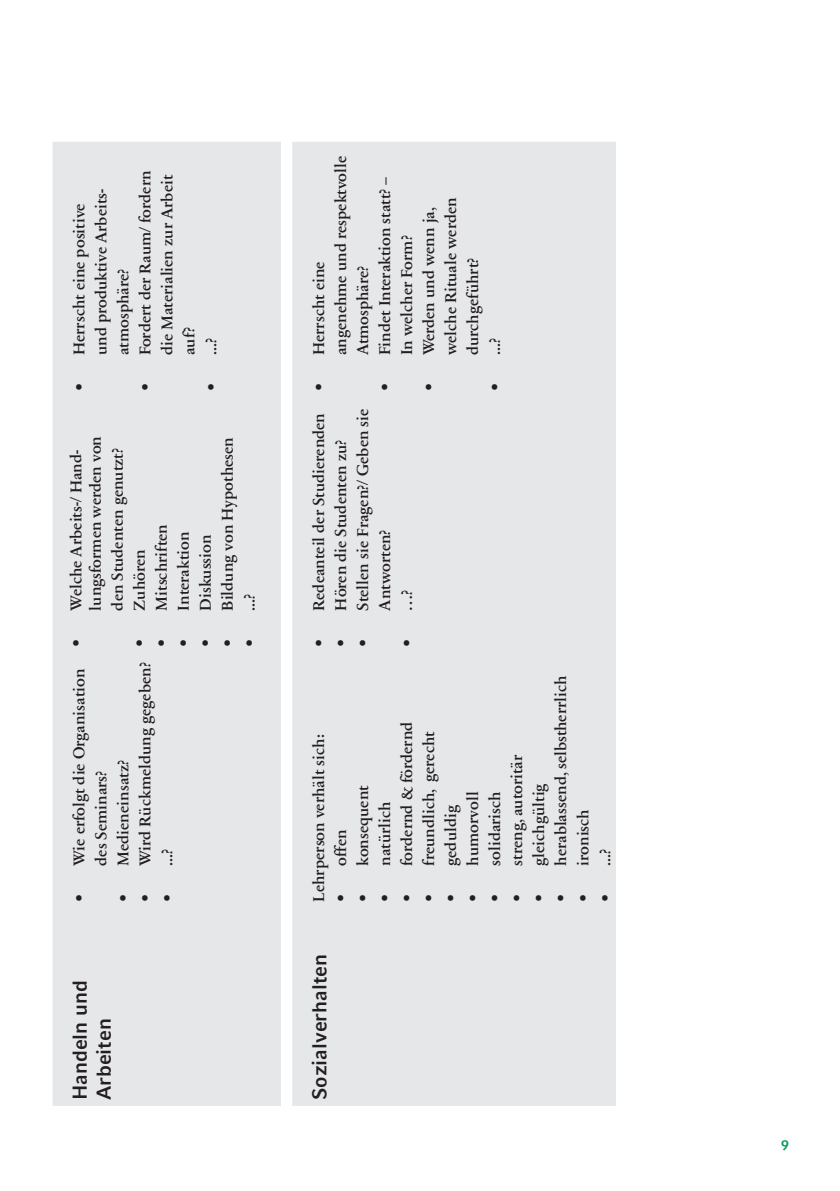
<style>
.page{position:relative;width:840px;height:1191px;background:#fff}
.page>*{position:absolute;margin:0;border:0;box-sizing:border-box;transform-origin:0 0}
.t1{font:700 20px/24px "LMU Compatil Fact";color:#231f20}
.t2{font:600 16px/22px "LMU Sabon Next";color:#231f20}
.t3{font:700 14px "LMU Compatil Fact";color:#009f54}
</style>
<div class="page">
<div style="left:53px;top:142px;width:562px;height:964px;background:#e6e7e9"></div>
<p class="t2" style="left:134px;top:355px;width:186px;text-indent:-36px;rotate:-90deg">• Fordert der Raum/ fordern die Materialien zur Arbeit auf?</p>
<p class="t2" style="left:68px;top:355px;width:168px;text-indent:-36px;rotate:-90deg">• Herrscht eine positive und produktive Arbeits&shy;atmosphäre?</p>
<p class="t2" style="left:200px;top:391px;width:54px;rotate:-90deg">• ...?</p>
<p class="t2" style="left:67px;top:610px;width:176px;line-height:19.2px;text-indent:-36px;rotate:-90deg">• Welche Arbeits-/ Hand&shy;lungsformen werden von</p>
<p class="t2" style="left:107px;top:610px;width:164px;rotate:-90deg">den Studenten genutzt?</p>
<p class="t2" style="left:129px;top:646px;width:99px;rotate:-90deg">• Zuhören</p>
<p class="t2" style="left:151px;top:646px;width:124px;rotate:-90deg">• Mitschriften</p>
<p class="t2" style="left:173px;top:646px;width:116px;rotate:-90deg">• Interaktion</p>
<p class="t2" style="left:195px;top:646px;width:114px;rotate:-90deg">• Diskussion</p>
<p class="t2" style="left:68px;top:865px;width:199px;text-indent:-36px;rotate:-90deg">• Wie erfolgt die Organisation des Seminars?</p>
<p class="t2" style="left:112px;top:901px;width:143px;rotate:-90deg">• Medieneinsatz?</p>
<p class="t2" style="left:134px;top:901px;width:241px;rotate:-90deg">• Wird Rückmeldung gegeben?</p>
<p class="t2" style="left:156px;top:901px;width:54px;rotate:-90deg">• ...?</p>
<p class="t2" style="left:217px;top:646px;width:211px;rotate:-90deg">• Bildung von Hypothesen</p>
<p class="t2" style="left:239px;top:646px;width:54px;rotate:-90deg">• ...?</p>
<p class="t1" style="left:68px;top:1100px;width:121px;rotate:-90deg">Handeln und<br>Arbeiten</p>
<p class="t2" style="left:308px;top:355px;width:201px;text-indent:-36px;rotate:-90deg">• Herrscht eine<br>angenehme und respektvolle<br>Atmosphäre?</p>
<p class="t2" style="left:374px;top:355px;width:180px;text-indent:-36px;rotate:-90deg">• Findet Interaktion statt? –<br>In welcher Form?</p>
<p class="t2" style="left:308px;top:646px;width:235px;rotate:-90deg">• Redeanteil der Studierenden</p>
<p class="t2" style="left:330px;top:646px;width:208px;rotate:-90deg">• Hören die Studenten zu?</p>
<p class="t2" style="left:352px;top:610px;width:203px;text-indent:-36px;rotate:-90deg">• Stellen sie Fragen?/ Geben sie<br>Antworten?</p>
<p class="t2" style="left:396px;top:646px;width:58px;rotate:-90deg">• …?</p>
<p class="t2" style="left:418px;top:355px;width:159px;text-indent:-36px;rotate:-90deg">• Werden und wenn ja, welche Rituale werden durchgeführt?</p>
<p class="t2" style="left:484px;top:391px;width:54px;rotate:-90deg">• ...?</p>
<p class="t2" style="left:308px;top:901px;width:169px;rotate:-90deg">Lehrperson verhält sich:</p>
<p class="t2" style="left:330px;top:901px;width:74px;rotate:-90deg">• offen</p>
<p class="t2" style="left:352px;top:901px;width:118px;rotate:-90deg">• konsequent</p>
<p class="t2" style="left:374px;top:901px;width:102px;rotate:-90deg">• natürlich</p>
<p class="t2" style="left:396px;top:901px;width:182px;rotate:-90deg">• fordernd &amp; fördernd</p>
<p class="t2" style="left:418px;top:901px;width:172px;rotate:-90deg">• freundlich, gerecht</p>
<p class="t2" style="left:462px;top:901px;width:112px;rotate:-90deg">• humorvoll</p>
<p class="t2" style="left:484px;top:901px;width:112px;rotate:-90deg">• solidarisch</p>
<p class="t2" style="left:440px;top:901px;width:98px;rotate:-90deg">• geduldig</p>
<p class="t2" style="left:550px;top:901px;width:228px;rotate:-90deg">• herablassend, selbstherrlich</p>
<p class="t2" style="left:506px;top:901px;width:148px;rotate:-90deg">• streng, autoritär</p>
<p class="t2" style="left:528px;top:901px;width:120px;rotate:-90deg">• gleichgültig</p>
<p class="t2" style="left:572px;top:901px;width:94px;rotate:-90deg">• ironisch</p>
<p class="t2" style="left:594px;top:901px;width:54px;rotate:-90deg">• ...?</p>
<p class="t1" style="left:307px;top:1100px;width:147px;rotate:-90deg">Sozialverhalten</p>
<p class="t3" style="left:780px;top:1137px;width:9px">9</p>
</div>
